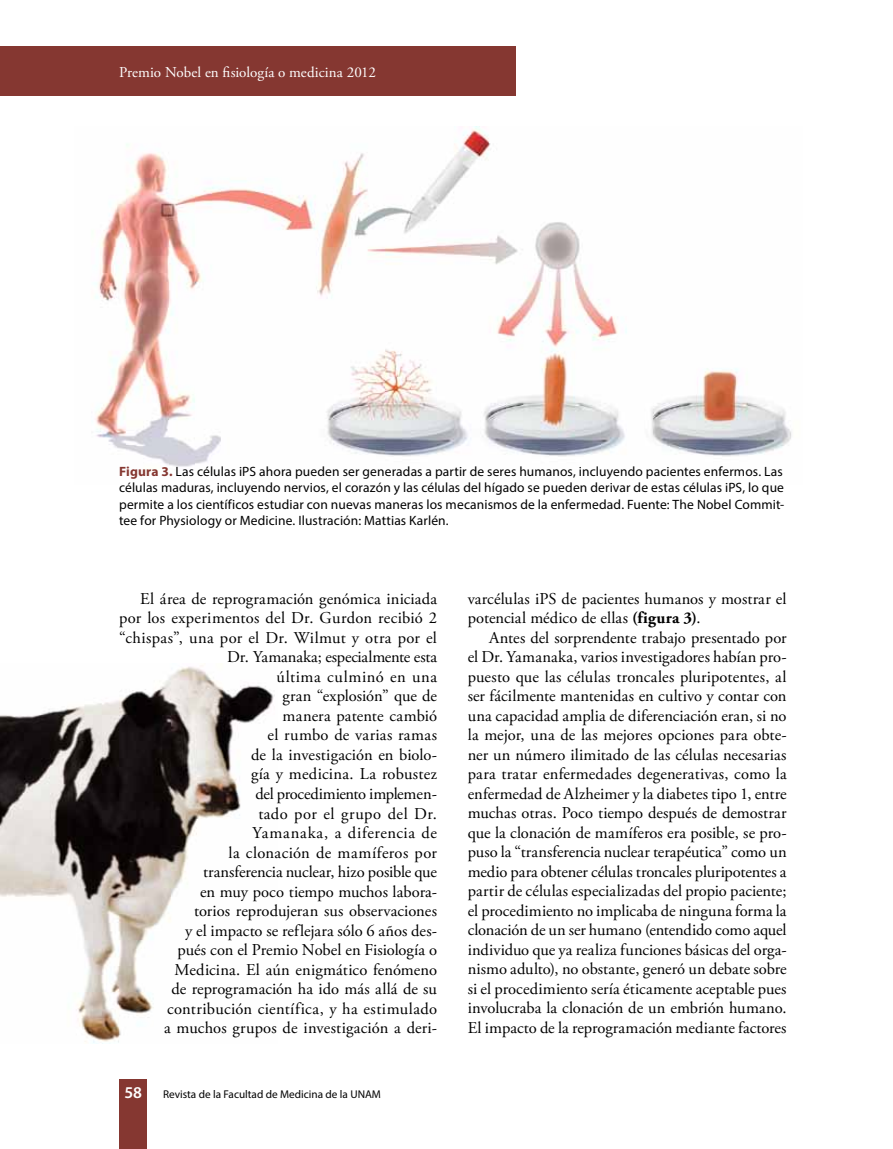
<style>
.page{position:relative;width:893px;height:1149px;background:#fff}
.page>*{position:absolute;margin:0;border:0;box-sizing:border-box;transform-origin:0 0}
.t1{font:16.5px/19.5px "Adobe Garamond Pro";letter-spacing:.005em;color:#000;text-align:right}
.t2{font:600 16.5px "Myriad Pro";color:#fff}
.t3{font:15px "Adobe Garamond Pro";color:#fff}
.t4{font:13.5px/16.5px "Myriad Pro";letter-spacing:.01em;color:#000}
.t5{font:11.25px "Myriad Pro";color:#000}
.s1{font-weight:700;color:#853731}
.s2{font-weight:700}
</style>
<div class="page">
<div style="left:119px;top:1079px;width:28px;height:69px;background:#853731"></div>
<div style="left:0;top:47px;width:516px;height:49px;background:#853731"></div>
<img style="left:0;top:666px;width:275px;height:377px">
<img style="left:94px;top:126px;width:698px;height:341px">
<p class="t3" style="left:119px;top:63px;width:258px">Premio Nobel en fisiología o medicina 2012</p>
<p class="t4" style="left:119px;top:463px;width:667px"><span class="s1">Figura 3.</span> Las células iPS ahora pueden ser generadas a partir de seres humanos, incluyendo pacientes enfermos. Las células maduras, incluyendo nervios, el corazón y las células del hígado se pueden derivar de estas células iPS, lo que permite a los científicos estudiar con nuevas maneras los mecanismos de la enfermedad. Fuente: The Nobel Commit&shy;tee for Physiology or Medicine. Ilustración: Mattias Karlén.</p>
<p class="t1" style="left:119px;top:589px;width:320px">El área de reprogramación genómica iniciada por los experimentos del Dr. Gurdon recibió 2 “chispas”, una por el Dr. Wilmut y otra por el Dr. Yamanaka; especialmente esta<br>última culminó en una<br>gran “explosión” que de<br>manera patente cambió<br>el rumbo de varias ramas<br>de la investigación en biolo-<br>gía y medicina. La robustez<br>del procedimiento implemen-<br>tado por el grupo del Dr.<br>Yamanaka, a diferencia de<br>la clonación de mamíferos por<br>transferencia nuclear, hizo posible que<br>en muy poco tiempo muchos labora-<br>torios reprodujeran sus observaciones<br>y el impacto se reflejara sólo 6 años des-<br>pués con el Premio Nobel en Fisiología o Medicina. El aún enigmático fenómeno<br>de reprogramación ha ido más allá de su contribución científica, y ha estimulado<br>a muchos grupos de investigación a deri-</p>
<p class="t1" style="left:468px;top:589px;width:320px;text-align:left">varcélulas iPS de pacientes humanos y mostrar el potencial médico de ellas <span class="s2">(figura 3)</span>.</p>
<p class="t1" style="left:468px;top:628px;width:320px;text-align:justify;text-indent:21px">Antes del sorprendente trabajo presentado por el Dr. Yamanaka, varios investigadores habían pro&shy;puesto que las células troncales pluripotentes, al ser fácilmente mantenidas en cultivo y contar con una capacidad amplia de diferenciación eran, si no la mejor, una de las mejores opciones para obte&shy;ner un número ilimitado de las células necesarias para tratar enfermedades degenerativas, como la enfermedad de Alzheimer y la diabetes tipo 1, entre muchas otras. Poco tiempo después de demostrar que la clonación de mamíferos era posible, se pro&shy;puso la “transferencia nuclear terapéutica” como un medio para obtener células troncales pluripotentes a partir de células especializadas del propio paciente; el procedimiento no implicaba de ninguna forma la clonación de un ser humano (entendido como aquel individuo que ya realiza funciones básicas del orga&shy;nismo adulto), no obstante, generó un debate sobre si el procedimiento sería éticamente aceptable pues involucraba la clonación de un embrión humano.<br>El impacto de la reprogramación mediante factores</p>
<p class="t2" style="left:124px;top:1081px;width:19px">58</p>
<p class="t5" style="left:163px;top:1086px;width:219px">Revista de la Facultad de Medicina de la UNAM</p>
</div>
